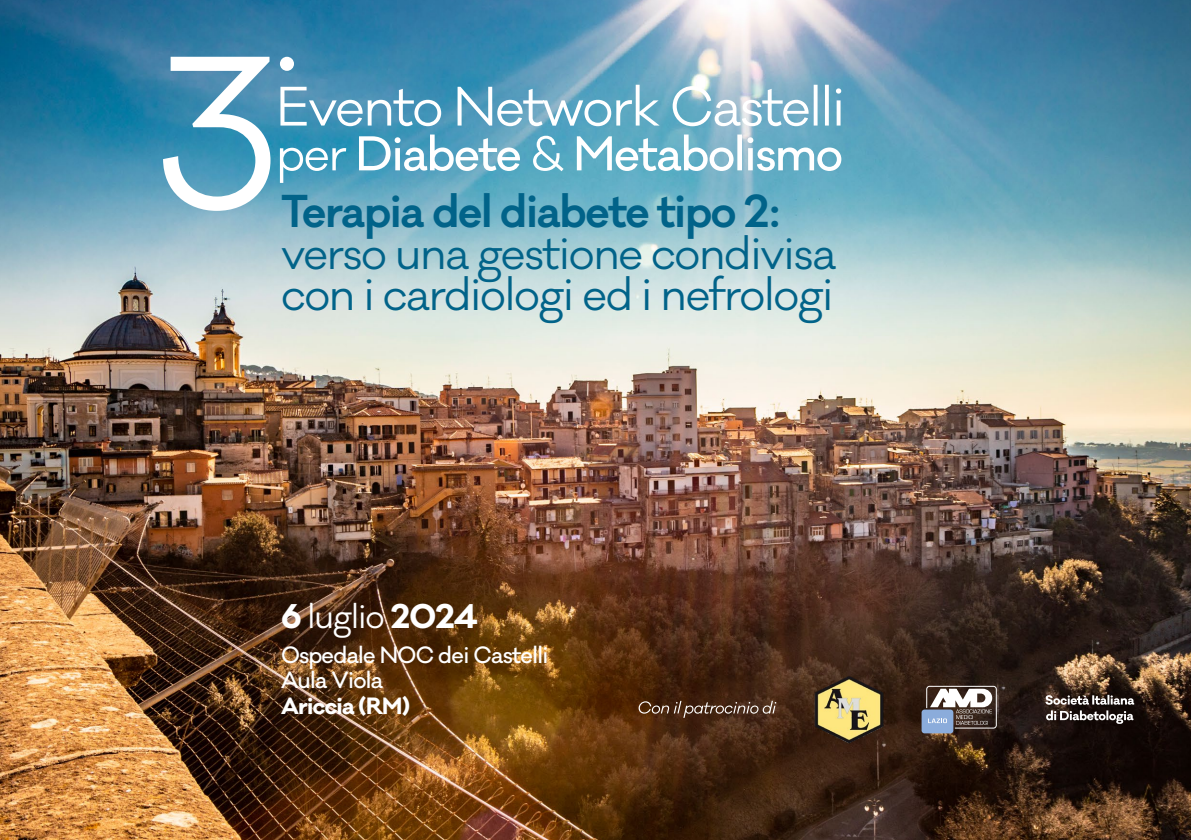
<style>
.page{position:relative;width:1191px;height:840px;background:#fff}
.page>*{position:absolute;margin:0;border:0;box-sizing:border-box;transform-origin:0 0}
.t1{font:42.4px/41.2px "Galano Classic";letter-spacing:-.03em;color:#016389}
.t2{font:600 42.4px "Galano Classic";letter-spacing:-.03em;color:#016389}
.t3{font:31.4px "Galano Classic";letter-spacing:-.03em;color:#fff}
.t4{font:500 21.6px/25.6px "Galano Classic";letter-spacing:-.03em;color:#fff}
.t5{font:700 21.6px "Galano Classic";letter-spacing:-.03em;color:#fff}
.s1{font-weight:700}
</style>
<div class="page">
<img style="left:0;top:0;width:1191px;height:839px">
<svg style="left:280px;top:134px;width:561px;height:49px"></svg>
<svg style="left:280px;top:85px;width:561px;height:41px"></svg>
<svg style="left:163px;top:57px;width:107px;height:154px"></svg>
<div style="left:280px;top:57px;width:14px;height:14px;background:#fff;border-radius:50%"></div>
<svg style="left:638px;top:700px;width:138px;height:17px;background:#634736"></svg>
<svg style="left:1046px;top:710px;width:87px;height:13px"></svg>
<svg style="left:1045px;top:694px;width:89px;height:10px"></svg>
<img style="left:814px;top:674px;width:69px;height:69px">
<div style="left:921px;top:709px;width:32px;height:24px;background:#8bacdb;border-radius:3px"></div>
<svg style="left:925px;top:685px;width:72px;height:43px"></svg>
<p class="t2" style="left:281px;top:183px;width:500px">Terapia del diabete tipo 2:</p>
<p class="t1" style="left:281px;top:233px;width:557px">verso una gestione condivisa con i cardiologi ed i nefrologi</p>
<p class="t3" style="left:281px;top:595px;width:198px"><span class="s1">6</span> luglio <span class="s1">2024</span></p>
<p class="t4" style="left:281px;top:641px;width:269px">Ospedale NOC dei Castelli<br>Aula Viola</p>
<p class="t5" style="left:281px;top:690px;width:131px">Ariccia (RM)</p>
</div>
